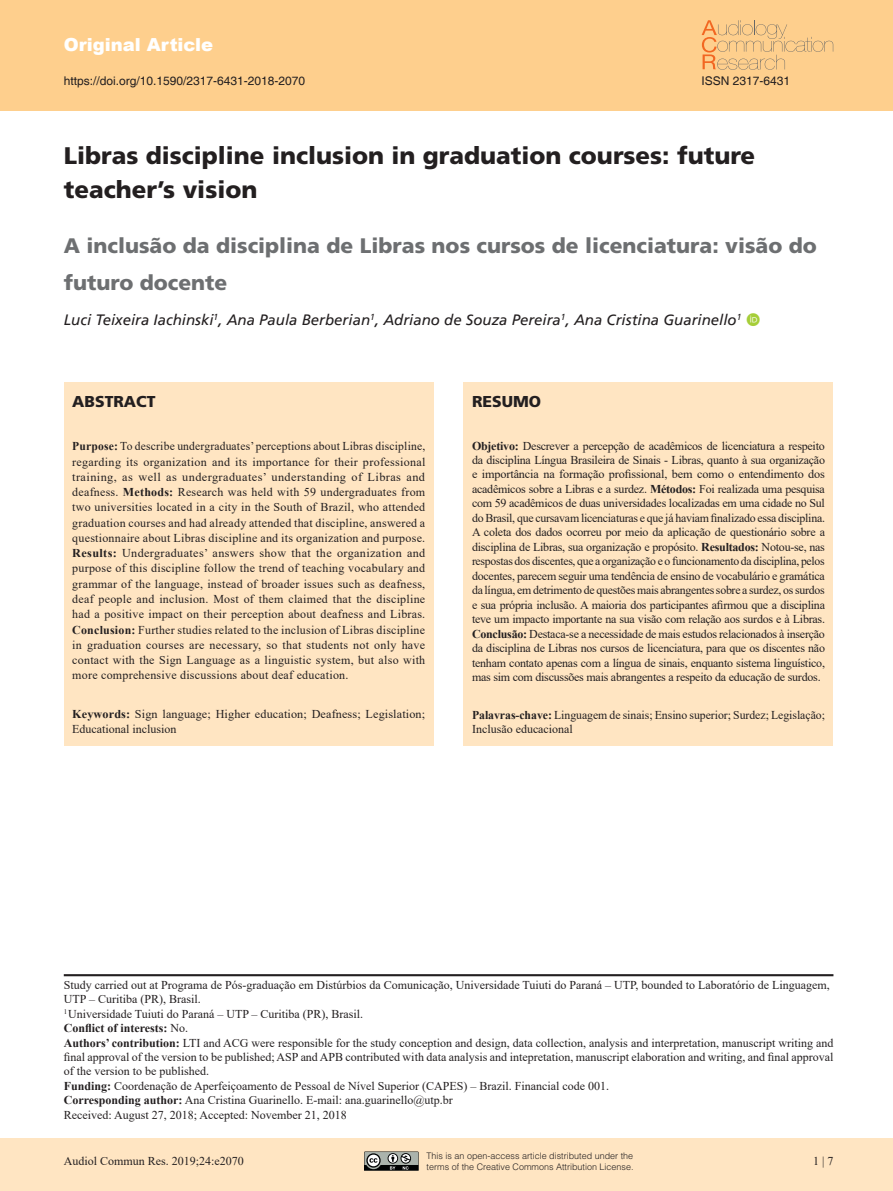
<style>
.page{position:relative;width:893px;height:1191px;background:#fff}
.page>*{position:absolute;margin:0;border:0;box-sizing:border-box;transform-origin:0 0}
.ArticleTitle{font:900 24px/34.5px "Frutiger LT Std";color:#231f20}
.ArticleTitle-Trans1{font:900 21px/37.5px "Frutiger LT Std";color:#6d6f71}
.t1{font:900 18px "Arial";color:#fff}
.AbstractTitle{font:900 15.75px "Frutiger LT Std";color:#231f20}
.AbstractTitle-Trans1{font:900 15.75px "Frutiger LT Std";color:#231f20}
.Authors{font:italic 15px "Frutiger LT";color:#231f20}
.Abstract-Trans1{font:12px/14.4px "Times New Roman";letter-spacing:-.02em;color:#231f20;text-align:justify}
.Abstract{font:12px/15.3px "Times New Roman";letter-spacing:.02em;color:#231f20;text-align:justify}
.fnAuthor-notesContri{font:12px/14.4px "Times New Roman";color:#231f20;text-align:justify}
.fnArticleOther{font:12px/14.4px "Times New Roman";color:#231f20}
.fnFinancial-disclosu{font:12px "Times New Roman";color:#231f20}
.Keywords-Trans1{font:12px/14.4px "Times New Roman";color:#231f20}
.Keywords{font:12px/15.3px "Times New Roman";letter-spacing:.01em;color:#231f20}
.Correspondence{font:12px "Times New Roman";color:#231f20}
.t2{font:12px "Helvetica";color:#231f20}
.Affiliations{font:12px "Times New Roman";color:#231f20}
.History{font:12px "Times New Roman";color:#231f20}
.Abstract-Trans1-2{font:12px "Times New Roman";color:#231f20}
.fnConflict{font:700 12px "Times New Roman";color:#231f20}
.t3{font:300 9px/10.8px "Helvetica LT Std";color:#231f20}
.s1{font-weight:700}
.s2{font-weight:400}
</style>
<div class="page">
<div style="left:0;top:0;width:893px;height:111px;background:#fecf8d"></div>
<svg style="left:702px;top:20px;width:131px;height:50px"></svg>
<div style="left:0;top:1138px;width:893px;height:53px;background:#ffe5c2"></div>
<svg style="left:364px;top:1151px;width:55px;height:20px"></svg>
<div style="left:64px;top:383px;width:370px;height:363px;background:#ffe5c2"></div>
<div style="left:463px;top:383px;width:370px;height:363px;background:#ffe5c2"></div>
<hr style="left:64px;top:974px;width:769px;height:2px;background:#231f20">
<h3 class="t1" style="left:64px;top:32px;width:151px">Original Article</h3>
<p class="t2" style="left:64px;top:74px;width:243px">https://doi.org/10.1590/2317-6431-2018-2070</p>
<p class="t2" style="left:701px;top:74px;width:90px">ISSN 2317-6431</p>
<p class="ArticleTitle" style="left:64px;top:138px;width:693px">Libras discipline inclusion in graduation courses: future teacher’s vision</p>
<p class="ArticleTitle-Trans1" style="left:64px;top:226px;width:755px">A inclusão da disciplina de Libras nos cursos de licenciatura: visão do futuro docente</p>
<p class="Authors" style="left:64px;top:311px;width:679px">Luci Teixeira Iachinski<sup>1</sup>, Ana Paula Berberian<sup>1</sup>, Adriano de Souza Pereira<sup>1</sup>, Ana Cristina Guarinello<sup>1</sup></p>
<p class="AbstractTitle" style="left:72px;top:392px;width:85px">ABSTRACT</p>
<p class="Abstract" style="left:72px;top:438px;width:355px"><span class="s1">Purpose:</span> To describe undergraduates’ perceptions about Libras discipline, regarding its organization and its importance for their professional training, as well as undergraduates’ understanding of Libras and deafness. <span class="s1">Methods:</span> Research was held with 59 undergraduates from two universities located in a city in the South of Brazil, who attended graduation courses and had already attended that discipline, answered a questionnaire about Libras discipline and its organization and purpose.<br><span class="s1">Results:</span> Undergraduates’ answers show that the organization and purpose of this discipline follow the trend of teaching vocabulary and grammar of the language, instead of broader issues such as deafness, deaf people and inclusion. Most of them claimed that the discipline had a positive impact on their perception about deafness and Libras.<br><span class="s1">Conclusion:</span> Further studies related to the inclusion of Libras discipline in graduation courses are necessary, so that students not only have contact with the Sign Language as a linguistic system, but also with more comprehensive discussions about deaf education.</p>
<p class="Keywords" style="left:72px;top:706px;width:354px"><span class="s1">Keywords:</span> Sign language; Higher education; Deafness; Legislation;<br>Educational inclusion</p>
<p class="AbstractTitle-Trans1" style="left:472px;top:392px;width:71px">RESUMO</p>
<p class="Abstract-Trans1" style="left:472px;top:438px;width:355px"><span class="s1">Objetivo:</span> Descrever a percepção de acadêmicos de licenciatura a respeito da disciplina Língua Brasileira de Sinais - Libras, quanto à sua organização e importância na formação profissional, bem como o entendimento dos acadêmicos sobre a Libras e a surdez. <span class="s1">Métodos:</span> Foi realizada uma pesquisa com 59 acadêmicos de duas universidades localizadas em uma cidade no Sul do Brasil, que cursavam licenciaturas e que já haviam finalizado essa disciplina.<br>A coleta dos dados ocorreu por meio da aplicação de questionário sobre a disciplina de Libras, sua organização e propósito. <span class="s1">Resultados:</span> Notou-se, nas respostas dos discentes, que a organização e o funcionamento da disciplina, pelos docentes, parecem seguir uma tendência de ensino de vocabulário e gramática da língua, em detrimento de questões mais abrangentes sobre a surdez, os surdos e sua própria inclusão. A maioria dos participantes afirmou que a disciplina teve um impacto importante na sua visão com relação aos surdos e à Libras.<br><span class="s1">Conclusão:</span> Destaca-se a necessidade de mais estudos relacionados à inserção da disciplina de Libras nos cursos de licenciatura, para que os discentes não tenham contato apenas com a língua de sinais, enquanto sistema linguístico, mas sim com discussões mais abrangentes a respeito da educação de surdos.</p>
<p class="Keywords-Trans1" style="left:472px;top:707px;width:354px"><span class="s1">Palavras-chave:</span> Linguagem de sinais; Ensino superior; Surdez; Legislação;<br>Inclusão educacional</p>
<p class="fnArticleOther" style="left:64px;top:977px;width:767px">Study carried out at Programa de Pós-graduação em Distúrbios da Comunicação, Universidade Tuiuti do Paraná – UTP, bounded to Laboratório de Linguagem,<br>UTP – Curitiba (PR), Brasil.</p>
<p class="Affiliations" style="left:64px;top:1005px;width:301px"><sup>1</sup>Universidade Tuiuti do Paraná – UTP – Curitiba (PR), Brasil.</p>
<p class="fnConflict" style="left:64px;top:1019px;width:126px">Conflict of interests: <span class="s2">No.</span></p>
<p class="fnAuthor-notesContri" style="left:64px;top:1035px;width:771px"><span class="s1">Authors’ contribution:</span> LTI and ACG were responsible for the study conception and design, data collection, analysis and interpretation, manuscript writing and final approval of the version to be published; ASP and APB contributed with data analysis and intepretation, manuscript elaboration and writing, and final approval of the version to be published.</p>
<p class="fnFinancial-disclosu" style="left:64px;top:1077px;width:547px"><span class="s1">Funding:</span> Coordenação de Aperfeiçoamento de Pessoal de Nível Superior (CAPES) – Brazil. Financial code 001.</p>
<p class="Correspondence" style="left:64px;top:1091px;width:391px"><span class="s1">Corresponding author:</span> Ana Cristina Guarinello. E-mail: ana.guarinello@utp.br</p>
<p class="History" style="left:64px;top:1106px;width:284px">Received: August 27, 2018; Accepted: November 21, 2018</p>
<p class="t3" style="left:426px;top:1150px;width:209px">This is an open-access article distributed under the terms of the Creative Commons Attribution License.</p>
<p class="Abstract-Trans1-2" style="left:64px;top:1152px;width:182px">Audiol Commun Res. 2019;24:e2070</p>
<p class="Abstract-Trans1" style="left:813px;top:1153px;width:22px">1 | 7</p>
</div>
